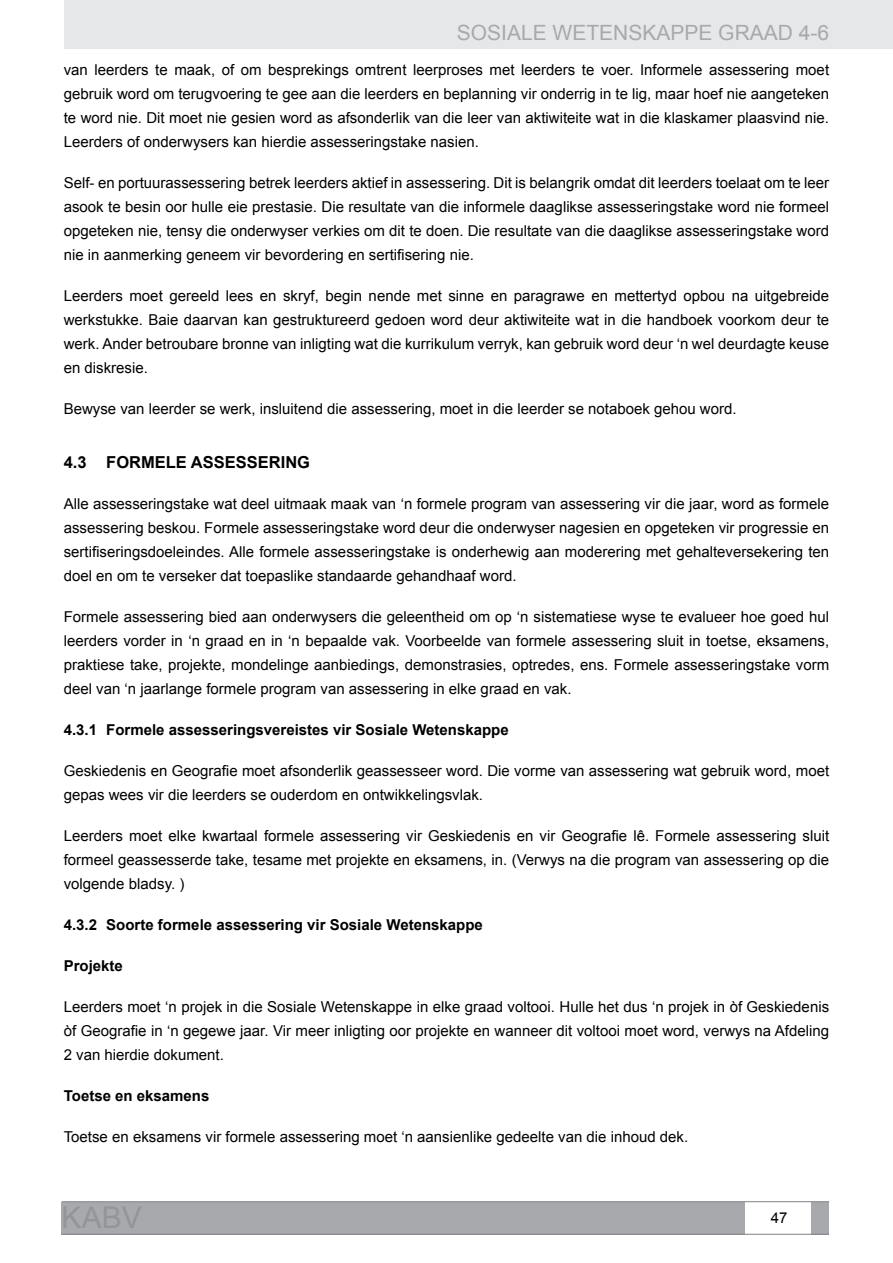
<style>
.page{position:relative;width:893px;height:1263px;background:#fff}
.page>*{position:absolute;margin:0;border:0;box-sizing:border-box;transform-origin:0 0}
.t1{font:21px "Arial";color:#a7a9ac}
.t2{font:700 16.5px "Arial";color:#000}
.t3{font:15px/24px "Arial";color:#000;text-align:justify}
.t4{font:700 15px "Arial";color:#000}
</style>
<div class="page">
<div style="left:64px;top:0;width:829px;height:49px;background:#e6e7e8"></div>
<div style="left:62px;top:1202px;width:683px;height:32px;background:#a7a9ac"></div>
<div style="left:812px;top:1202px;width:17px;height:32px;background:#a7a9ac"></div>
<hr style="left:62px;top:1234px;width:767px;height:1px;background:#808285">
<hr style="left:62px;top:1201px;width:767px;height:1px;background:#808285">
<h1 class="t1" style="left:457px;top:19px;width:374px">SOSIALE WETENSKAPPE GRAAD 4-6</h1>
<p class="t3" style="left:64px;top:58px;width:767px">van leerders te maak, of om besprekings omtrent leerproses met leerders te voer. Informele assessering moet gebruik word om terugvoering te gee aan die leerders en beplanning vir onderrig in te lig, maar hoef nie aangeteken te word nie. Dit moet nie gesien word as afsonderlik van die leer van aktiwiteite wat in die klaskamer plaasvind nie.<br>Leerders of onderwysers kan hierdie assesseringstake nasien.</p>
<p class="t3" style="left:64px;top:171px;width:767px">Self- en portuurassessering betrek leerders aktief in assessering. Dit is belangrik omdat dit leerders toelaat om te leer asook te besin oor hulle eie prestasie. Die resultate van die informele daaglikse assesseringstake word nie formeel opgeteken nie, tensy die onderwyser verkies om dit te doen. Die resultate van die daaglikse assesseringstake word nie in aanmerking geneem vir bevordering en sertifisering nie.</p>
<p class="t3" style="left:64px;top:284px;width:767px">Leerders moet gereeld lees en skryf, begin nende met sinne en paragrawe en mettertyd opbou na uitgebreide werkstukke. Baie daarvan kan gestruktureerd gedoen word deur aktiwiteite wat in die handboek voorkom deur te werk. Ander betroubare bronne van inligting wat die kurrikulum verryk, kan gebruik word deur ‘n wel deurdagte keuse en diskresie.</p>
<p class="t3" style="left:64px;top:397px;width:674px">Bewyse van leerder se werk, insluitend die assessering, moet in die leerder se notaboek gehou word.</p>
<p class="t2" style="left:64px;top:451px;width:151px">4.3 Form ElE Assess</p>
<p class="t2" style="left:258px;top:451px;width:54px">ERInG</p>
<p class="t3" style="left:64px;top:491px;width:767px">Alle assesseringstake wat deel uitmaak maak van ‘n formele program van assessering vir die jaar, word as formele assessering beskou. Formele assesseringstake word deur die onderwyser nagesien en opgeteken vir progressie en sertifiseringsdoeleindes. Alle formele assesseringstake is onderhewig aan moderering met gehalteversekering ten doel en om te verseker dat toepaslike standaarde gehandhaaf word.</p>
<p class="t3" style="left:64px;top:604px;width:767px">Formele assessering bied aan onderwysers die geleentheid om op ‘n sistematiese wyse te evalueer hoe goed hul leerders vorder in ‘n graad en in ‘n bepaalde vak. Voorbeelde van formele assessering sluit in toetse, eksamens, praktiese take, projekte, mondelinge aanbiedings, demonstrasies, optredes, ens. Formele assesseringstake vorm deel van ‘n jaarlange formele program van assessering in elke graad en vak.</p>
<p class="t4" style="left:64px;top:719px;width:446px">4.3.1 Formele assesseringsvereistes vir Sosiale Wetenskappe</p>
<p class="t3" style="left:64px;top:758px;width:767px">Geskiedenis en Geografie moet afsonderlik geassesseer word. Die vorme van assessering wat gebruik word, moet gepas wees vir die leerders se ouderdom en ontwikkelingsvlak.</p>
<p class="t3" style="left:64px;top:823px;width:767px">Leerders moet elke kwartaal formele assessering vir Geskiedenis en vir Geografie lê. Formele assessering sluit formeel geassesserde take, tesame met projekte en eksamens, in. (Verwys na die program van assessering op die volgende bladsy. )</p>
<p class="t4" style="left:64px;top:914px;width:421px">4.3.2 Soorte formele assessering vir Sosiale Wetenskappe</p>
<p class="t4" style="left:64px;top:955px;width:61px">Projekte</p>
<p class="t3" style="left:64px;top:994px;width:767px">Leerders moet ‘n projek in die Sosiale Wetenskappe in elke graad voltooi. Hulle het dus ‘n projek in òf Geskiedenis òf Geografie in ‘n gegewe jaar. Vir meer inligting oor projekte en wanneer dit voltooi moet word, verwys na Afdeling 2 van hierdie dokument.</p>
<p class="t4" style="left:64px;top:1085px;width:147px">Toetse en eksamens</p>
<p class="t3" style="left:64px;top:1124px;width:626px">Toetse en eksamens vir formele assessering moet ‘n aansienlike gedeelte van die inhoud dek.</p>
<p class="t3" style="left:771px;top:1206px;width:18px">47</p>
</div>
